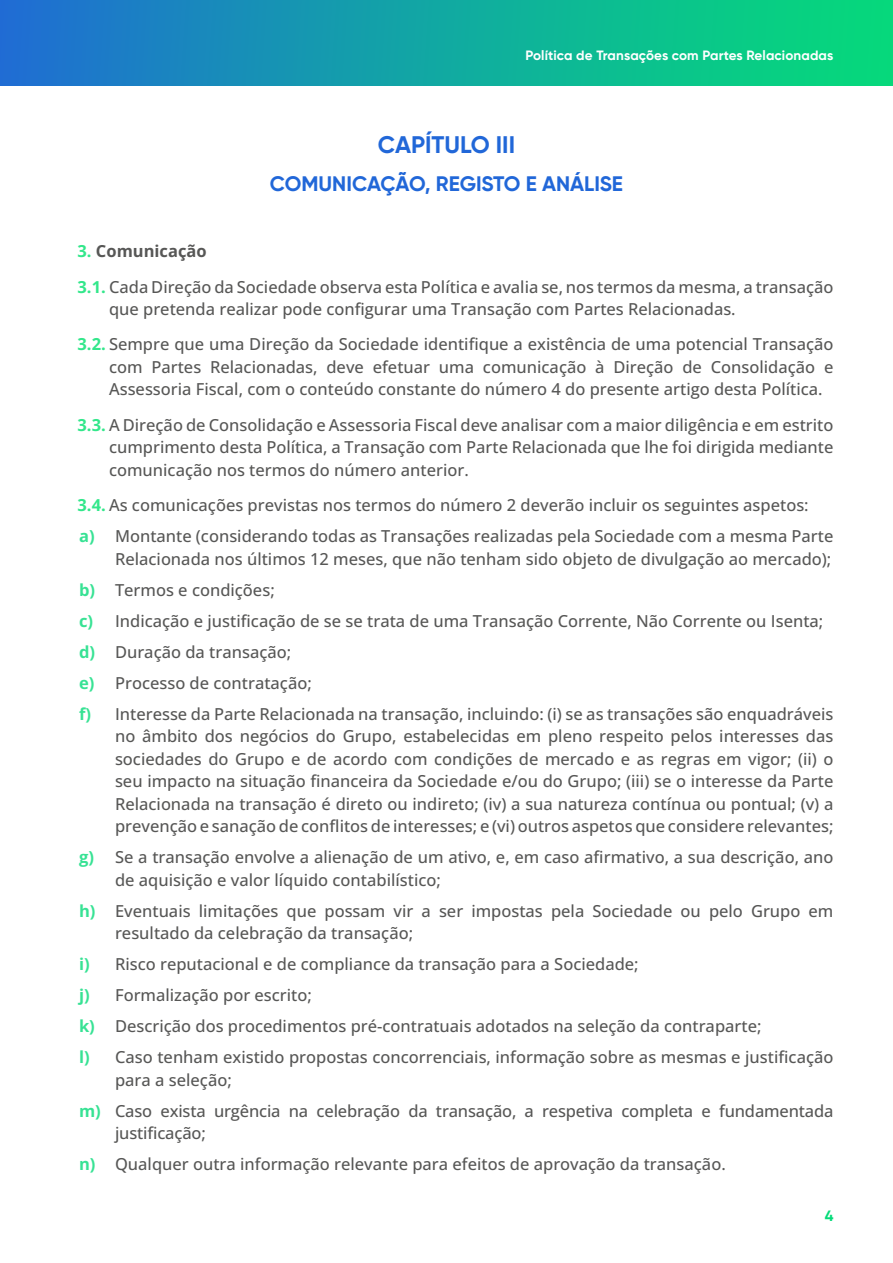
<style>
.page{position:relative;width:893px;height:1263px;background:#fff}
.page>*{position:absolute;margin:0;border:0;box-sizing:border-box;transform-origin:0 0}
.t1{font:700 24px "Gilroy";color:#2167d8}
.t2{font:700 21px "Gilroy";letter-spacing:-.005em;color:#2167d8}
.t3{font:500 16.5px/31px "Open Sans";color:#575756}
.t4{font:700 15px "Gilroy";color:#05db79}
.t5{font:700 13.5px "Gilroy";letter-spacing:.01em;color:#fff}
.s1{font-weight:700;color:#33e78b}
.s2{font-weight:700}
.s3{font-weight:700;color:#37e294}
</style>
<div class="page">
<div style="left:0;top:0;width:893px;height:85px;background:linear-gradient(to right,#1f70d1,#04df76)"></div>
<p class="t5" style="left:525px;top:46px;width:309px">Política de Transações com Partes Relacionadas</p>
<h1 class="t1" style="left:378px;top:130px;width:139px">CAPÍTULO III</h1>
<p class="t2" style="left:270px;top:171px;width:355px">COMUNICAÇÃO, REGISTO E ANÁLISE</p>
<p class="t3" style="left:78px;top:233px;width:757px;line-height:35.2px"><span class="s1">3.</span> <span class="s2">Comunicação<br></span><span class="s1">3.1.</span> Cada Direção da Sociedade observa esta Política e avalia se, nos termos da mesma, a transação</p>
<p class="t3" style="left:78px;top:291px;width:757px;line-height:35.2px;text-indent:31px">que pretenda realizar pode configurar uma Transação com Partes Relacionadas.<br><span class="s1">3.2.</span> Sempre que uma Direção da Sociedade identifique a existência de uma potencial Transação</p>
<p class="t3" style="left:109px;top:355px;width:726px;line-height:22.5px">com Partes Relacionadas, deve efetuar uma comunicação à Direção de Consolidação e<br>Assessoria Fiscal, com o conteúdo constante do número 4 do presente artigo desta Política.</p>
<p class="t3" style="left:109px;top:413px;width:726px;line-height:22.5px;text-align:justify;text-indent:-31px"><span class="s1">3.3.</span> A Direção de Consolidação e Assessoria Fiscal deve analisar com a maior diligência e em estrito cumprimento desta Política, a Transação com Parte Relacionada que lhe foi dirigida mediante comunicação nos termos do número anterior.</p>
<p class="t3" style="left:78px;top:489px;width:757px"><span class="s1">3.4.</span> As comunicações previstas nos termos do número 2 deverão incluir os seguintes aspetos:<br><span class="s3">a)</span> Montante (considerando todas as Transações realizadas pela Sociedade com a mesma Parte</p>
<p class="t3" style="left:79px;top:543px;width:756px;text-indent:36px">Relacionada nos últimos 12 meses, que não tenham sido objeto de divulgação ao mercado); <span class="s3">b)</span> Termos e condições;<br><span class="s3">c)</span> Indicação e justificação de se se trata de uma Transação Corrente, Não Corrente ou Isenta; <span class="s3">d)</span> Duração da transação;<br><span class="s3">e)</span> Processo de contratação;<br><span class="s3">f)</span> Interesse da Parte Relacionada na transação, incluindo: (i) se as transações são enquadráveis</p>
<p class="t3" style="left:115px;top:724px;width:720px;line-height:22.5px;text-align:justify">no âmbito dos negócios do Grupo, estabelecidas em pleno respeito pelos interesses das sociedades do Grupo e de acordo com condições de mercado e as regras em vigor; (ii) o seu impacto na situação financeira da Sociedade e/ou do Grupo; (iii) se o interesse da Parte Relacionada na transação é direto ou indireto; (iv) a sua natureza contínua ou pontual; (v) a prevenção e sanação de conflitos de interesses; e (vi) outros aspetos que considere relevantes;</p>
<p class="t3" style="left:115px;top:845px;width:720px;line-height:22.5px;text-indent:-36px"><span class="s3">g)</span> Se a transação envolve a alienação de um ativo, e, em caso afirmativo, a sua descrição, ano de aquisição e valor líquido contabilístico;</p>
<p class="t3" style="left:115px;top:899px;width:720px;line-height:22.5px;text-indent:-36px"><span class="s3">h)</span> Eventuais limitações que possam vir a ser impostas pela Sociedade ou pelo Grupo em resultado da celebração da transação;</p>
<p class="t3" style="left:79px;top:948px;width:756px"><span class="s3">i)</span> Risco reputacional e de compliance da transação para a Sociedade;<br><span class="s3">j)</span> Formalização por escrito;<br><span class="s3">k)</span> Descrição dos procedimentos pré-contratuais adotados na seleção da contraparte;<br><span class="s3">l)</span> Caso tenham existido propostas concorrenciais, informação sobre as mesmas e justificação</p>
<p class="t3" style="left:79px;top:1064px;width:756px;text-indent:36px">para a seleção;<br><span class="s3">m)</span> Caso exista urgência na celebração da transação, a respetiva completa e fundamentada</p>
<p class="t3" style="left:79px;top:1117px;width:648px;text-indent:36px">justificação;<br><span class="s3">n)</span> Qualquer outra informação relevante para efeitos de aprovação da transação.</p>
<p class="t4" style="left:825px;top:1206px;width:10px">4</p>
</div>
